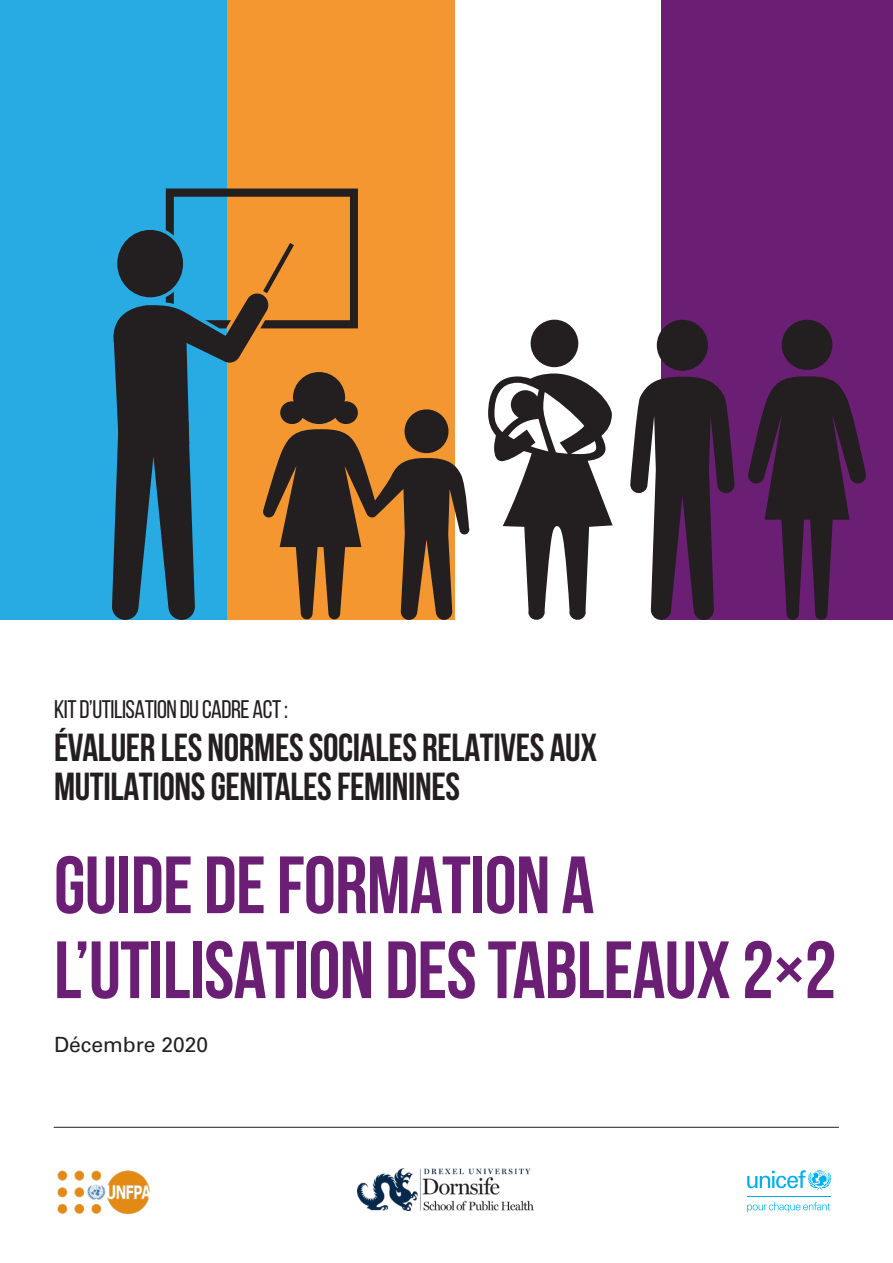
<style>
.page{position:relative;width:893px;height:1263px;background:#fff}
.page>*{position:absolute;margin:0;border:0;box-sizing:border-box;transform-origin:0 0}
.t1{font:700 81px/84.9px "Bebas Neue";letter-spacing:-.01em;color:#6a1e74}
.t2{font:700 39.15px/39.2px "Bebas Neue";letter-spacing:-.01em;color:#231f20}
.t3{font:25.5px "Bebas Neue";letter-spacing:-.02em;color:#231f20}
.Txt_continuo__sinsep{font:21px "Univers LT Pro 55 Roman";color:#231f20}
</style>
<div class="page">
<div style="left:0;top:0;width:227px;height:620px;background:#27abe2"></div>
<div style="left:227px;top:0;width:228px;height:620px;background:#f59731"></div>
<div style="left:662px;top:0;width:231px;height:620px;background:#6a1e74"></div>
<img style="left:57px;top:1170px;width:93px;height:44px">
<svg style="left:747px;top:1170px;width:84px;height:20px"></svg>
<hr style="left:747px;top:1196px;width:83px;height:1px;background:#00aeef">
<svg style="left:747px;top:1202px;width:83px;height:10px"></svg>
<img style="left:358px;top:1168px;width:175px;height:42px">
<hr style="left:54px;top:1127px;width:785px;height:1px;background:#231f20">
<svg style="left:112px;top:444px;width:83px;height:176px"></svg>
<svg style="left:113px;top:189px;width:245px;height:255px"></svg>
<svg style="left:262px;top:372px;width:208px;height:248px"></svg>
<svg style="left:630px;top:320px;width:105px;height:300px"></svg>
<svg style="left:748px;top:320px;width:118px;height:300px"></svg>
<svg style="left:488px;top:373px;width:125px;height:241px"></svg>
<div style="left:531px;top:320px;width:47px;height:47px;background:#231f20;border-radius:50%"></div>
<div style="left:570px;top:606px;width:15px;height:14px;background:#231f20;border-radius:50%"></div>
<div style="left:529px;top:606px;width:15px;height:14px;background:#231f20;border-radius:50%"></div>
<p class="t3" style="left:54px;top:696px;width:236px">KIT D’UTILISATION DU CADRE ACT :</p>
<p class="t2" style="left:54px;top:727px;width:545px">ÉVALUER LES NORMES SOCIALES RELATIVES AUX<br>MUTILATIONS GENITALES FEMININES</p>
<p class="t1" style="left:54px;top:842px;width:784px">GUIDE DE FORMATION A<br>L’UTILISATION DES TABLEAUX 2×2</p>
<p class="Txt_continuo__sinsep" style="left:54px;top:1032px;width:156px">Décembre 2020</p>
</div>
